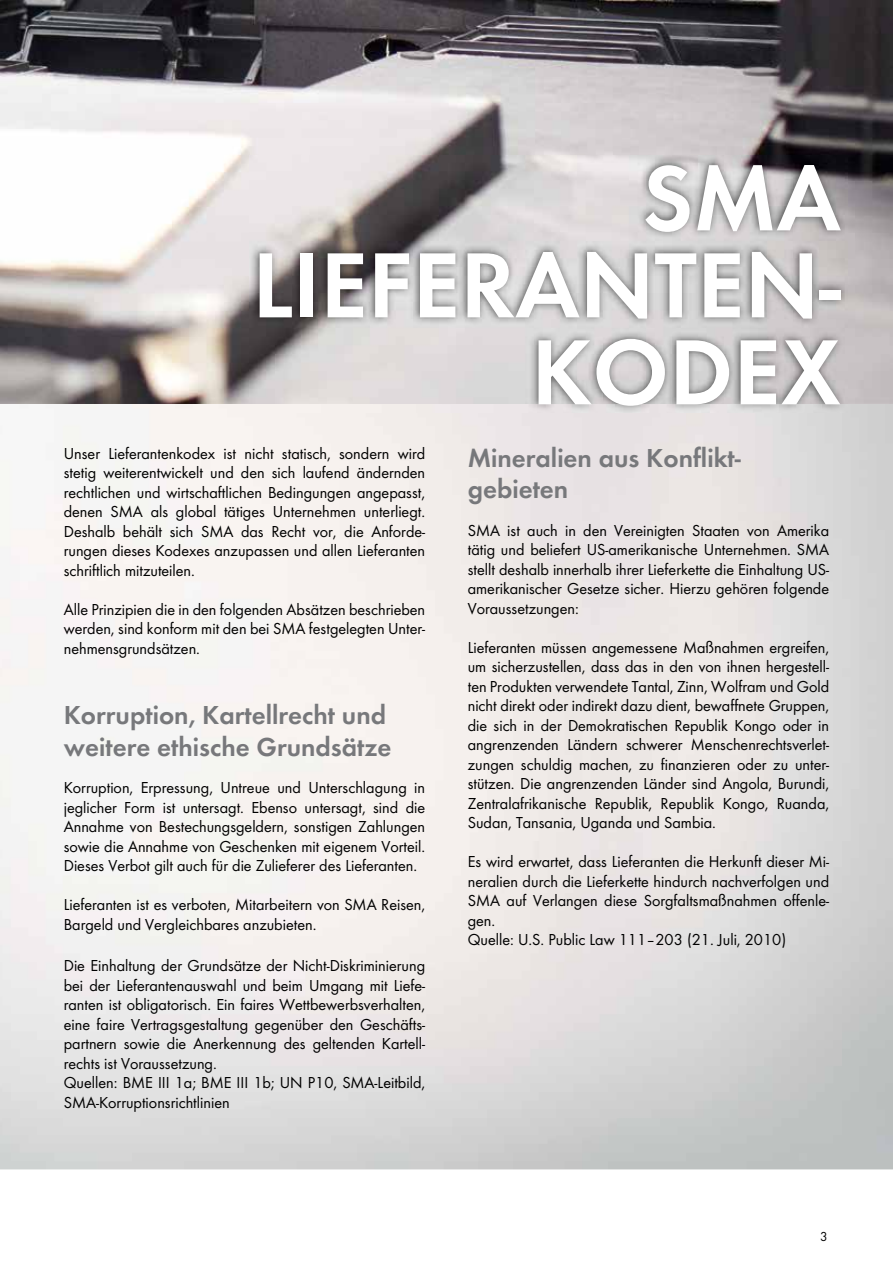
<style>
.page{position:relative;width:893px;height:1263px;background:#fff}
.page>*{position:absolute;margin:0;border:0;box-sizing:border-box;transform-origin:0 0}
.t1{font:600 96px/87px "SMA Futura Global";color:#fff;text-align:right}
.t2{font:600 27px/31.5px "SMA Futura Global";color:#77787b}
.t3{font:16.5px/19.5px "SMA Futura Global";color:#000;text-align:justify}
.t4{font:13.5px "SMA Futura Global";color:#000}
</style>
<div class="page">
<img style="left:0;top:0;width:893px;height:1169px">
<img style="left:250px;top:156px;width:597px;height:257px">
<h1 class="t1" style="left:252px;top:154px;width:590px">SMA<br>LIEFERAntEn-<br>KODEX</h1>
<p class="t3" style="left:64px;top:443px;width:363px">Unser Lieferantenkodex ist nicht statisch, sondern wird stetig weiterentwickelt und den sich laufend ändernden rechtlichen und wirtschaftlichen Bedingungen angepasst, denen SMA als global tätiges Unternehmen unterliegt.<br>Deshalb behält sich SMA das Recht vor, die Anforde&shy;rungen dieses Kodexes anzupassen und allen Lieferanten schriftlich mitzuteilen.</p>
<p class="t3" style="left:64px;top:599px;width:363px">Alle Prinzipien die in den folgenden Absätzen beschrieben werden, sind konform mit den bei SMA festgelegten Unter&shy;nehmensgrundsätzen.</p>
<h2 class="t2" style="left:64px;top:699px;width:329px">Korruption, Kartellrecht und weitere ethische Grundsätze</h2>
<p class="t3" style="left:64px;top:778px;width:363px">Korruption, Erpressung, Untreue und Unterschlagung in jeglicher Form ist untersagt. Ebenso untersagt, sind die Annahme von Bestechungsgeldern, sonstigen Zahlungen sowie die Annahme von Geschenken mit eigenem Vorteil.<br>Dieses Verbot gilt auch für die Zulieferer des Lieferanten.</p>
<p class="t3" style="left:64px;top:895px;width:363px">Lieferanten ist es verboten, Mitarbeitern von SMA Reisen,<br>Bargeld und Vergleichbares anzubieten.</p>
<p class="t3" style="left:64px;top:956px;width:363px;text-align:left">Die Einhaltung der Grundsätze der Nicht-Diskriminierung bei der Lieferantenauswahl und beim Umgang mit Liefe&shy;ranten ist obligatorisch. Ein faires Wettbewerbsverhalten, eine faire Vertragsgestaltung gegenüber den Geschäfts&shy;partnern sowie die Anerkennung des geltenden Kartell&shy;rechts ist Voraussetzung.<br>Quellen: BME III 1a; BME III 1b; UN P10, SMA-Leitbild, SMA-Korruptionsrichtlinien</p>
<h2 class="t2" style="left:468px;top:442px;width:275px">Mineralien aus Konflikt&shy;gebieten</h2>
<p class="t3" style="left:468px;top:520px;width:363px">SMA ist auch in den Vereinigten Staaten von Amerika tätig und beliefert US-amerikanische Unternehmen. SMA stellt deshalb innerhalb ihrer Lieferkette die Einhaltung US&shy;amerikanischer Gesetze sicher. Hierzu gehören folgende Voraussetzungen:</p>
<p class="t3" style="left:468px;top:637px;width:363px">Lieferanten müssen angemessene Maßnahmen ergreifen, um sicherzustellen, dass das in den von ihnen hergestell&shy;ten Produkten verwendete Tantal, Zinn, Wolfram und Gold nicht direkt oder indirekt dazu dient, bewaffnete Gruppen, die sich in der Demokratischen Republik Kongo oder in angrenzenden Ländern schwerer Menschenrechtsverlet&shy;zungen schuldig machen, zu finanzieren oder zu unter&shy;stützen. Die angrenzenden Länder sind Angola, Burundi, Zentralafrikanische Republik, Republik Kongo, Ruanda, Sudan, Tansania, Uganda und Sambia.</p>
<p class="t3" style="left:468px;top:852px;width:363px;text-align:left">Es wird erwartet, dass Lieferanten die Herkunft dieser Mi&shy;neralien durch die Lieferkette hindurch nachverfolgen und SMA auf Verlangen diese Sorgfaltsmaßnahmen offenle&shy;gen.<br>Quelle: U.S. Public Law 111–203 (21. Juli, 2010)</p>
<p class="t4" style="left:820px;top:1228px;width:9px">3</p>
</div>
